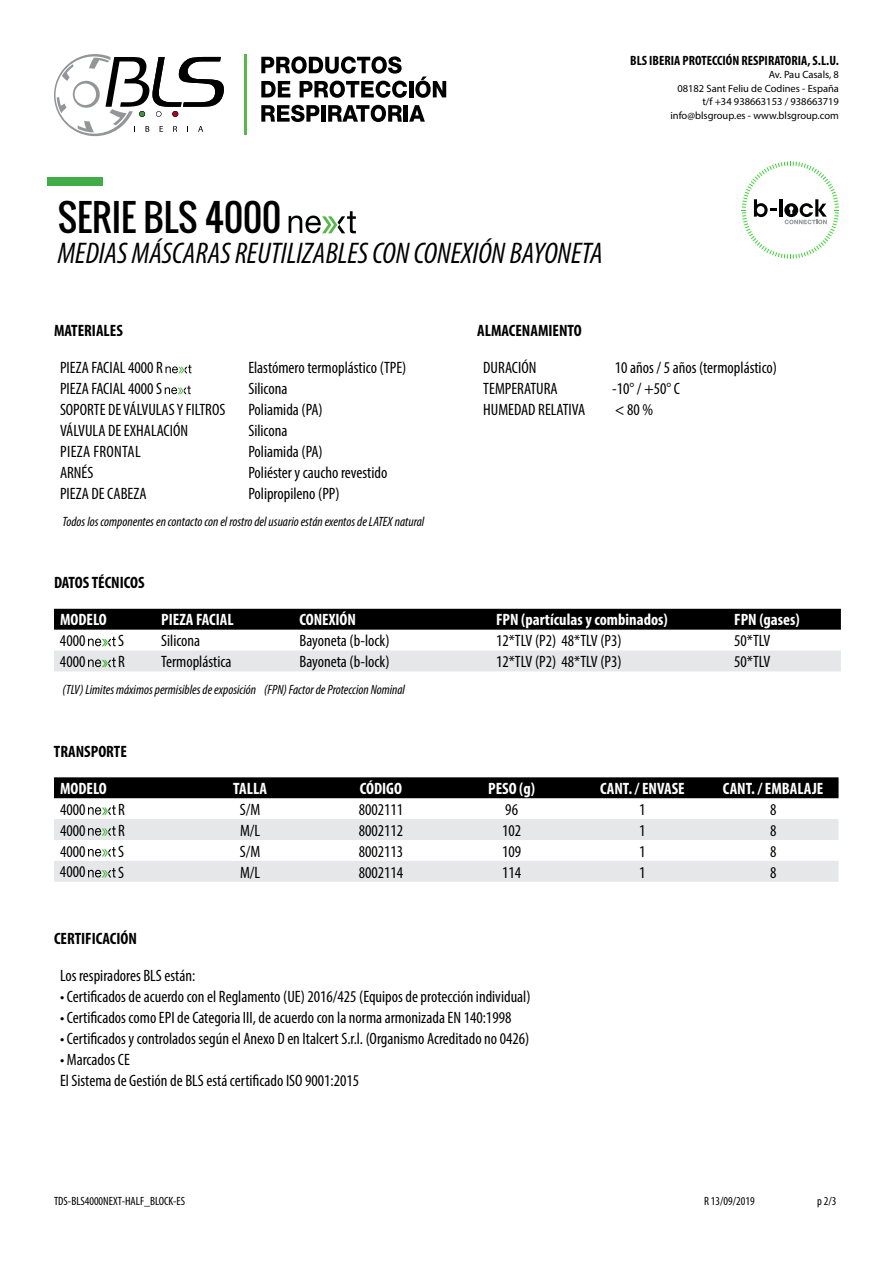
<style>
.page{position:relative;width:893px;height:1263px;background:#fff}
.page>*{position:absolute;margin:0;border:0;box-sizing:border-box;transform-origin:0 0}
.t1{font:36px "Oswald";color:#000}
.t2{font:italic condensed 30px "Myriad Pro";color:#000}
.t3{font:condensed 16.5px/20.9px "Myriad Pro";color:#000}
.t4{font:700 condensed 16.5px "Myriad Pro";color:#fff}
.t5{font:700 condensed 16.5px "Myriad Pro";color:#000}
.t6{font:condensed 16.5px "Myriad Pro";letter-spacing:.02em;color:#000}
.t7{font:italic condensed 13.5px "Myriad Pro";color:#000}
.t8{font:700 condensed 13.5px "Myriad Pro";color:#000}
.t9{font:condensed 12px "Myriad Pro";color:#000}
.t10{font:10.5px/13.5px "Myriad Pro";color:#000;text-align:right}
</style>
<div class="page">
<svg style="left:742px;top:161px;width:97px;height:98px"></svg>
<svg style="left:289px;top:211px;width:67px;height:22px"></svg>
<svg style="left:54px;top:54px;width:170px;height:82px"></svg>
<hr style="left:244px;top:54px;width:2px;height:81px;background:#54b948">
<svg style="left:261px;top:56px;width:141px;height:18px"></svg>
<svg style="left:261px;top:81px;width:29px;height:16px"></svg>
<svg style="left:300px;top:81px;width:107px;height:17px"></svg>
<hr style="left:409px;top:81px;width:4px;height:16px;background:#000">
<svg style="left:415px;top:76px;width:31px;height:22px"></svg>
<svg style="left:261px;top:105px;width:58px;height:17px"></svg>
<hr style="left:321px;top:105px;width:4px;height:17px;background:#000">
<svg style="left:328px;top:105px;width:74px;height:17px"></svg>
<hr style="left:404px;top:105px;width:4px;height:17px;background:#000">
<svg style="left:409px;top:105px;width:16px;height:17px"></svg>
<div style="left:47px;top:177px;width:55px;height:9px;background:#41ad49"></div>
<svg style="left:166px;top:365px;width:25px;height:8px"></svg>
<svg style="left:165px;top:386px;width:26px;height:8px"></svg>
<div style="left:54px;top:609px;width:787px;height:21px;background:#000"></div>
<svg style="left:54px;top:637px;width:787px;height:34px"></svg>
<div style="left:54px;top:777px;width:784px;height:21px;background:#000"></div>
<svg style="left:54px;top:819px;width:784px;height:63px;fill:#e6e7e8"></svg>
<svg style="left:88px;top:805px;width:28px;height:10px"></svg>
<svg style="left:88px;top:826px;width:28px;height:10px"></svg>
<svg style="left:88px;top:847px;width:28px;height:10px"></svg>
<svg style="left:88px;top:868px;width:28px;height:9px"></svg>
<p class="t8" style="left:630px;top:52px;width:210px">BLS IBERIA PROTECCIÓN RESPIRATORIA, S.L.U.</p>
<p class="t10" style="left:670px;top:68px;width:170px">Av. Pau Casals, 8<br>08182 Sant Feliu de Codines - España t/f +34 938663153 / 938663719 info@blsgroup.es - www.blsgroup.com</p>
<h1 class="t1" style="left:58px;top:191px;width:225px">SERIE BLS 4000</h1>
<h2 class="t2" style="left:58px;top:235px;width:547px">MEDIAS MÁSCARAS REUTILIZABLES CON CONEXIÓN BAYONETA</h2>
<p class="t5" style="left:54px;top:320px;width:70px">MATERIALES</p>
<p class="t5" style="left:477px;top:320px;width:106px">ALMACENAMIENTO</p>
<p class="t3" style="left:60px;top:357px;width:104px">PIEZA FACIAL 4000 R</p>
<p class="t3" style="left:248px;top:357px;width:160px">Elastómero termoplástico (TPE)</p>
<p class="t3" style="left:60px;top:378px;width:104px">PIEZA FACIAL 4000 S</p>
<p class="t3" style="left:248px;top:378px;width:41px">Silicona</p>
<p class="t3" style="left:60px;top:399px;width:167px">SOPORTE DE VÁLVULAS Y FILTROS</p>
<p class="t3" style="left:248px;top:399px;width:76px">Poliamida (PA)</p>
<p class="t3" style="left:60px;top:420px;width:130px">VÁLVULA DE EXHALACIÓN</p>
<p class="t3" style="left:248px;top:420px;width:41px">Silicona</p>
<p class="t6" style="left:60px;top:441px;width:82px">PIEZA FRONTAL</p>
<p class="t3" style="left:248px;top:441px;width:76px">Poliamida (PA)</p>
<p class="t3" style="left:60px;top:462px;width:35px">ARNÉS</p>
<p class="t3" style="left:248px;top:462px;width:140px">Poliéster y caucho revestido</p>
<p class="t3" style="left:60px;top:482px;width:88px">PIEZA DE CABEZA</p>
<p class="t3" style="left:248px;top:482px;width:93px">Polipropileno (PP)</p>
<p class="t7" style="left:63px;top:513px;width:363px">Todos los componentes en contacto con el rostro del usuario están exentos de LATEX natural</p>
<p class="t5" style="left:54px;top:573px;width:92px">DATOS TÉCNICOS</p>
<p class="t3" style="left:483px;top:357px;width:55px">DURACIÓN</p>
<p class="t3" style="left:615px;top:357px;width:164px">10 años / 5 años (termoplástico)</p>
<p class="t3" style="left:483px;top:378px;width:76px">TEMPERATURA</p>
<p class="t3" style="left:612px;top:378px;width:69px">-10° / +50° C</p>
<p class="t3" style="left:483px;top:399px;width:103px">HUMEDAD RELATIVA</p>
<p class="t3" style="left:615px;top:399px;width:40px">&lt; 80 %</p>
<p class="t4" style="left:60px;top:610px;width:48px">MODELO</p>
<p class="t4" style="left:161px;top:610px;width:74px">PIEZA FACIAL</p>
<p class="t4" style="left:299px;top:610px;width:58px">CONEXIÓN</p>
<p class="t4" style="left:496px;top:610px;width:173px">FPN (partículas y combinados)</p>
<p class="t4" style="left:734px;top:610px;width:67px">FPN (gases)</p>
<p class="t3" style="left:60px;top:630px;width:27px">4000</p>
<p class="t3" style="left:118px;top:630px;width:7px">S</p>
<p class="t3" style="left:161px;top:630px;width:41px">Silicona</p>
<p class="t3" style="left:299px;top:630px;width:92px">Bayoneta (b-lock)</p>
<p class="t3" style="left:496px;top:630px;width:127px">12*TLV (P2) 48*TLV (P3)</p>
<p class="t3" style="left:734px;top:630px;width:38px">50*TLV</p>
<p class="t3" style="left:60px;top:651px;width:27px">4000</p>
<p class="t3" style="left:118px;top:651px;width:8px">R</p>
<p class="t3" style="left:161px;top:651px;width:72px">Termoplástica</p>
<p class="t3" style="left:299px;top:651px;width:92px">Bayoneta (b-lock)</p>
<p class="t3" style="left:496px;top:651px;width:127px">12*TLV (P2) 48*TLV (P3)</p>
<p class="t3" style="left:734px;top:651px;width:38px">50*TLV</p>
<p class="t7" style="left:63px;top:682px;width:344px">(TLV) Limites máximos permisibles de exposición (FPN) Factor de Proteccion Nominal</p>
<p class="t5" style="left:54px;top:741px;width:74px">TRANSPORTE</p>
<p class="t4" style="left:60px;top:778px;width:48px">MODELO</p>
<p class="t4" style="left:233px;top:778px;width:35px">TALLA</p>
<p class="t4" style="left:360px;top:778px;width:44px">CÓDIGO</p>
<p class="t4" style="left:488px;top:778px;width:48px">PESO (g)</p>
<p class="t4" style="left:600px;top:778px;width:86px">CANT. / ENVASE</p>
<p class="t4" style="left:723px;top:778px;width:102px">CANT. / EMBALAJE</p>
<p class="t3" style="left:60px;top:799px;width:27px">4000</p>
<p class="t3" style="left:118px;top:799px;width:8px">R</p>
<p class="t3" style="left:240px;top:799px;width:22px">S/M</p>
<p class="t3" style="left:359px;top:799px;width:46px">8002111</p>
<p class="t3" style="left:505px;top:799px;width:14px">96</p>
<p class="t3" style="left:639px;top:799px;width:8px">1</p>
<p class="t3" style="left:770px;top:799px;width:8px">8</p>
<p class="t3" style="left:60px;top:820px;width:27px">4000</p>
<p class="t3" style="left:118px;top:820px;width:8px">R</p>
<p class="t3" style="left:240px;top:820px;width:22px">M/L</p>
<p class="t3" style="left:359px;top:820px;width:46px">8002112</p>
<p class="t3" style="left:502px;top:820px;width:21px">102</p>
<p class="t3" style="left:639px;top:820px;width:8px">1</p>
<p class="t3" style="left:770px;top:820px;width:8px">8</p>
<p class="t3" style="left:60px;top:840px;width:27px">4000</p>
<p class="t3" style="left:118px;top:840px;width:7px">S</p>
<p class="t3" style="left:240px;top:840px;width:22px">S/M</p>
<p class="t3" style="left:359px;top:840px;width:46px">8002113</p>
<p class="t3" style="left:502px;top:840px;width:21px">109</p>
<p class="t3" style="left:639px;top:840px;width:8px">1</p>
<p class="t3" style="left:770px;top:840px;width:8px">8</p>
<p class="t3" style="left:60px;top:861px;width:27px">4000</p>
<p class="t3" style="left:118px;top:861px;width:7px">S</p>
<p class="t3" style="left:240px;top:861px;width:22px">M/L</p>
<p class="t3" style="left:359px;top:861px;width:46px">8002114</p>
<p class="t3" style="left:502px;top:861px;width:21px">114</p>
<p class="t3" style="left:639px;top:861px;width:8px">1</p>
<p class="t3" style="left:770px;top:861px;width:8px">8</p>
<p class="t5" style="left:54px;top:929px;width:84px">CERTIFICACIÓN</p>
<p class="t3" style="left:60px;top:965px;width:137px">Los respiradores BLS están:</p>
<p class="t3" style="left:60px;top:986px;width:472px">• Certificados de acuerdo con el Reglamento (UE) 2016/425 (Equipos de protección individual)</p>
<p class="t3" style="left:60px;top:1007px;width:453px">• Certificados como EPI de Categoria III, de acuerdo con la norma armonizada EN 140:1998</p>
<p class="t3" style="left:60px;top:1028px;width:471px">• Certificados y controlados según el Anexo D en Italcert S.r.l. (Organismo Acreditado no 0426)</p>
<p class="t3" style="left:60px;top:1049px;width:301px">• Marcados CE<br>El Sistema de Gestión de BLS está certificado ISO 9001:2015</p>
<p class="t9" style="left:54px;top:1194px;width:133px">TDS-BLS4000NEXT-HALF_BLOCK-ES</p>
<p class="t9" style="left:704px;top:1194px;width:52px">R 13/09/2019</p>
<p class="t9" style="left:817px;top:1194px;width:21px">p 2/3</p>
</div>
